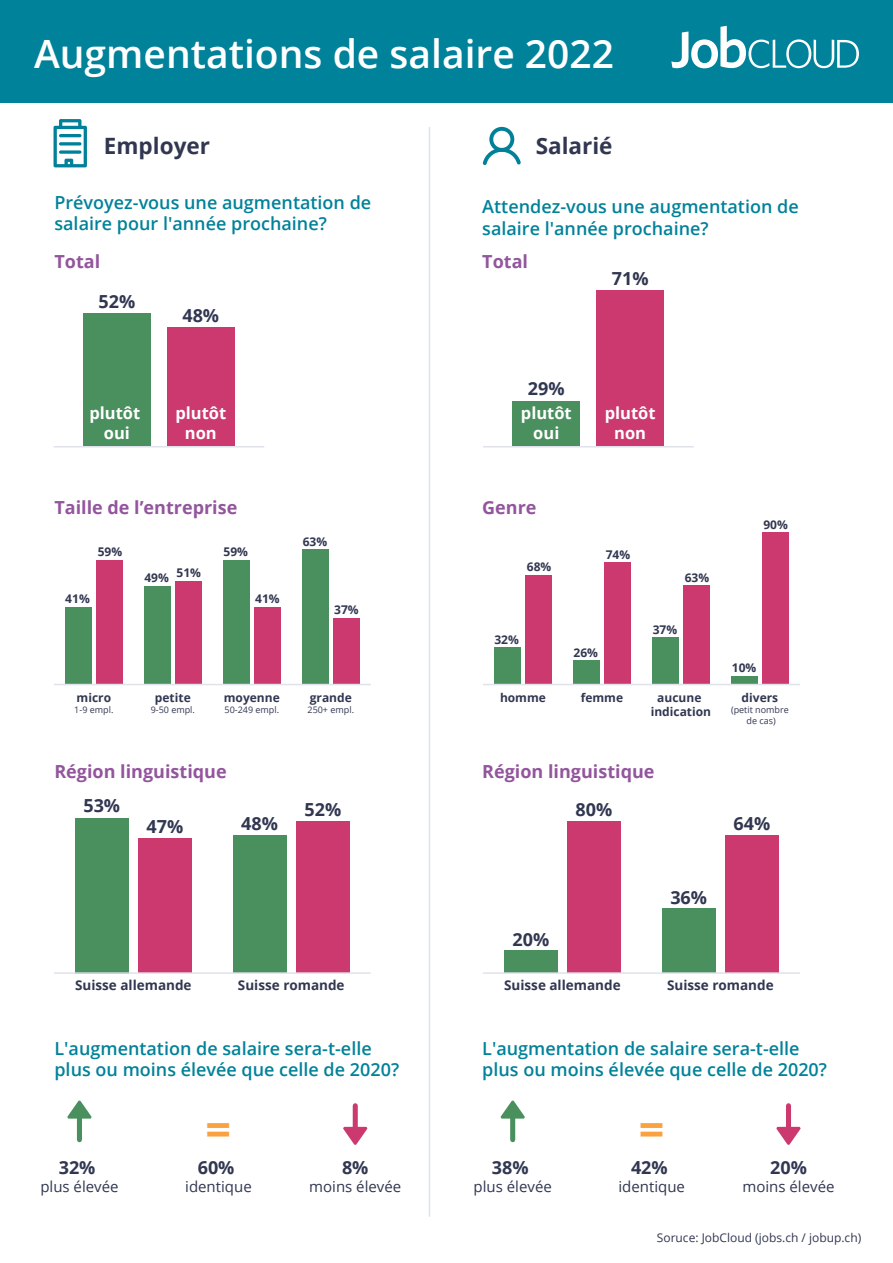
<style>
.page{position:relative;width:893px;height:1263px;background:#fff}
.page>*{position:absolute;margin:0;border:0;box-sizing:border-box;transform-origin:0 0}
.t1{font:700 45px "Open Sans";color:#faa240}
.t2{font:600 39px "Open Sans";color:#fff}
.t3{font:700 22.5px "Open Sans";color:#313751}
.t4{font:600 18px/21.6px "Open Sans";color:#00829a}
.t5{font:700 18px "Open Sans";color:#93559d}
.t6{font:700 18px "Open Sans";color:#313751}
.t7{font:700 16.5px/19.8px "Open Sans";color:#fff;text-align:center}
.t8{font:15px "Open Sans";color:#313751}
.t9{font:700 13.5px "Open Sans";color:#313751}
.t10{font:700 12px/14.4px "Open Sans";color:#313751;text-align:center}
.t11{font:12px "Open Sans";color:#313751}
.t12{font:9px/10.8px "Open Sans";color:#313751;text-align:center}
</style>
<div class="page">
<div style="left:0;top:0;width:893px;height:102px;background:#00829a"></div>
<hr style="left:429px;top:128px;width:1px;height:1088px;background:#e0e2ec">
<svg style="left:671px;top:26px;width:188px;height:42px"></svg>
<svg style="left:54px;top:119px;width:33px;height:48px"></svg>
<div style="left:167px;top:328px;width:67px;height:119px;background:#cc396f"></div>
<div style="left:83px;top:314px;width:68px;height:133px;background:#4a8f5e"></div>
<hr style="left:54px;top:446px;width:210px;height:1px;background:#e0e2ec">
<div style="left:96px;top:560px;width:27px;height:124px;background:#cc396f"></div>
<div style="left:175px;top:581px;width:27px;height:103px;background:#cc396f"></div>
<div style="left:254px;top:607px;width:27px;height:77px;background:#cc396f"></div>
<div style="left:333px;top:618px;width:27px;height:66px;background:#cc396f"></div>
<div style="left:65px;top:607px;width:26px;height:77px;background:#4a8f5e"></div>
<div style="left:144px;top:586px;width:26px;height:98px;background:#4a8f5e"></div>
<div style="left:223px;top:560px;width:26px;height:124px;background:#4a8f5e"></div>
<div style="left:302px;top:549px;width:26px;height:135px;background:#4a8f5e"></div>
<hr style="left:54px;top:684px;width:316px;height:1px;background:#e0e2ec">
<div style="left:138px;top:839px;width:54px;height:134px;background:#cc396f"></div>
<div style="left:296px;top:821px;width:54px;height:152px;background:#cc396f"></div>
<div style="left:75px;top:818px;width:54px;height:155px;background:#4a8f5e"></div>
<div style="left:233px;top:835px;width:54px;height:138px;background:#4a8f5e"></div>
<hr style="left:54px;top:972px;width:316px;height:2px;background:#e0e2ec">
<svg style="left:67px;top:1100px;width:25px;height:20px"></svg>
<div style="left:77px;top:1114px;width:5px;height:26px;background:#4a8f5e"></div>
<svg style="left:343px;top:1125px;width:25px;height:20px"></svg>
<div style="left:353px;top:1106px;width:5px;height:25px;background:#cc396f"></div>
<div style="left:489px;top:127px;width:25px;height:25px;border:4px solid #008199;border-radius:50%"></div>
<svg style="left:482px;top:146px;width:39px;height:19px"></svg>
<div style="left:597px;top:291px;width:67px;height:156px;background:#cc396f"></div>
<div style="left:513px;top:401px;width:67px;height:46px;background:#4a8f5e"></div>
<hr style="left:484px;top:446px;width:209px;height:1px;background:#e0e2ec">
<div style="left:525px;top:575px;width:27px;height:109px;background:#cc396f"></div>
<div style="left:604px;top:562px;width:27px;height:122px;background:#cc396f"></div>
<div style="left:683px;top:585px;width:27px;height:99px;background:#cc396f"></div>
<div style="left:762px;top:532px;width:27px;height:152px;background:#cc396f"></div>
<div style="left:494px;top:647px;width:27px;height:37px;background:#4a8f5e"></div>
<div style="left:573px;top:660px;width:27px;height:24px;background:#4a8f5e"></div>
<div style="left:652px;top:637px;width:27px;height:47px;background:#4a8f5e"></div>
<div style="left:731px;top:675px;width:27px;height:9px;background:#4a8f5e"></div>
<hr style="left:483px;top:684px;width:316px;height:1px;background:#e0e2ec">
<div style="left:567px;top:821px;width:54px;height:152px;background:#cc396f"></div>
<div style="left:725px;top:835px;width:54px;height:138px;background:#cc396f"></div>
<div style="left:504px;top:951px;width:54px;height:22px;background:#4a8f5e"></div>
<div style="left:662px;top:909px;width:54px;height:64px;background:#4a8f5e"></div>
<hr style="left:483px;top:972px;width:316px;height:2px;background:#e0e2ec">
<svg style="left:500px;top:1100px;width:25px;height:20px"></svg>
<div style="left:510px;top:1114px;width:5px;height:26px;background:#4a8f5e"></div>
<svg style="left:776px;top:1126px;width:25px;height:19px"></svg>
<div style="left:786px;top:1106px;width:5px;height:25px;background:#cc396f"></div>
<h2 class="t2" style="left:34px;top:27px;width:581px">Augmentations de salaire 2022</h2>
<p class="t3" style="left:104px;top:130px;width:108px">Employer</p>
<p class="t3" style="left:536px;top:130px;width:78px">Salarié</p>
<p class="t4" style="left:54px;top:191px;width:318px">Prévoyez-vous une augmentation de salaire pour l'année prochaine?</p>
<p class="t4" style="left:482px;top:195px;width:318px">Attendez-vous une augmentation de salaire l'année prochaine?</p>
<p class="t5" style="left:54px;top:249px;width:47px">Total</p>
<p class="t5" style="left:482px;top:249px;width:47px">Total</p>
<p class="t6" style="left:612px;top:266px;width:38px">71%</p>
<p class="t6" style="left:99px;top:289px;width:38px">52%</p>
<p class="t6" style="left:182px;top:303px;width:38px">48%</p>
<p class="t6" style="left:528px;top:376px;width:38px">29%</p>
<p class="t7" style="left:89px;top:403px;width:52px">plutôt oui</p>
<p class="t7" style="left:175px;top:403px;width:52px">plutôt non</p>
<p class="t7" style="left:521px;top:403px;width:52px">plutôt oui</p>
<p class="t7" style="left:605px;top:403px;width:52px">plutôt non</p>
<p class="t5" style="left:54px;top:495px;width:184px">Taille de l’entreprise</p>
<p class="t5" style="left:482px;top:495px;width:56px">Genre</p>
<p class="t10" style="left:763px;top:517px;width:26px">90%</p>
<p class="t10" style="left:98px;top:544px;width:26px">59%</p>
<p class="t10" style="left:224px;top:544px;width:26px">59%</p>
<p class="t10" style="left:303px;top:534px;width:26px">63%</p>
<p class="t10" style="left:606px;top:547px;width:26px">74%</p>
<p class="t10" style="left:144px;top:570px;width:26px">49%</p>
<p class="t10" style="left:177px;top:565px;width:26px">51%</p>
<p class="t10" style="left:527px;top:559px;width:26px">68%</p>
<p class="t10" style="left:685px;top:570px;width:26px">63%</p>
<p class="t10" style="left:65px;top:591px;width:26px">41%</p>
<p class="t10" style="left:255px;top:591px;width:26px">41%</p>
<p class="t10" style="left:334px;top:602px;width:26px">37%</p>
<p class="t10" style="left:494px;top:632px;width:26px">32%</p>
<p class="t10" style="left:653px;top:622px;width:26px">37%</p>
<p class="t10" style="left:573px;top:645px;width:26px">26%</p>
<p class="t10" style="left:732px;top:660px;width:26px">10%</p>
<p class="t10" style="left:77px;top:690px;width:36px">micro</p>
<p class="t12" style="left:74px;top:704px;width:41px">1-9 empl.</p>
<p class="t10" style="left:155px;top:690px;width:37px">petite</p>
<p class="t12" style="left:151px;top:704px;width:46px">9-50 empl.</p>
<p class="t10" style="left:224px;top:690px;width:57px">moyenne</p>
<p class="t12" style="left:225px;top:704px;width:56px">50-249 empl.</p>
<p class="t10" style="left:310px;top:690px;width:44px">grande</p>
<p class="t12" style="left:308px;top:704px;width:48px">250+ empl.</p>
<p class="t10" style="left:500px;top:690px;width:47px">homme</p>
<p class="t10" style="left:581px;top:690px;width:44px">femme</p>
<p class="t10" style="left:651px;top:690px;width:62px">aucune indication</p>
<p class="t10" style="left:742px;top:690px;width:38px">divers</p>
<p class="t12" style="left:731px;top:704px;width:59px">(petit nombre de cas)</p>
<p class="t5" style="left:54px;top:759px;width:174px">Région linguistique</p>
<p class="t5" style="left:482px;top:759px;width:174px">Région linguistique</p>
<p class="t6" style="left:83px;top:793px;width:38px">53%</p>
<p class="t6" style="left:147px;top:814px;width:38px">47%</p>
<p class="t6" style="left:241px;top:810px;width:38px">48%</p>
<p class="t6" style="left:304px;top:796px;width:38px">52%</p>
<p class="t6" style="left:576px;top:796px;width:38px">80%</p>
<p class="t6" style="left:733px;top:811px;width:38px">64%</p>
<p class="t6" style="left:670px;top:884px;width:38px">36%</p>
<p class="t6" style="left:512px;top:926px;width:38px">20%</p>
<p class="t9" style="left:75px;top:976px;width:118px">Suisse allemande</p>
<p class="t9" style="left:238px;top:976px;width:108px">Suisse romande</p>
<p class="t9" style="left:504px;top:976px;width:118px">Suisse allemande</p>
<p class="t9" style="left:667px;top:976px;width:108px">Suisse romande</p>
<p class="t4" style="left:54px;top:1037px;width:346px">L'augmentation de salaire sera-t-elle plus ou moins élevée que celle de 2020?</p>
<p class="t4" style="left:482px;top:1037px;width:346px">L'augmentation de salaire sera-t-elle plus ou moins élevée que celle de 2020?</p>
<h1 class="t1" style="left:231px;top:1162px;width:27px;rotate:-180deg">=</h1>
<h1 class="t1" style="left:665px;top:1162px;width:27px;rotate:-180deg">=</h1>
<p class="t6" style="left:59px;top:1154px;width:38px">32%</p>
<p class="t8" style="left:40px;top:1176px;width:80px">plus élevée</p>
<p class="t6" style="left:198px;top:1154px;width:38px">60%</p>
<p class="t8" style="left:185px;top:1176px;width:68px">identique</p>
<p class="t6" style="left:342px;top:1154px;width:28px">8%</p>
<p class="t8" style="left:309px;top:1176px;width:94px">moins élevée</p>
<p class="t6" style="left:492px;top:1154px;width:38px">38%</p>
<p class="t8" style="left:474px;top:1176px;width:80px">plus élevée</p>
<p class="t6" style="left:631px;top:1154px;width:38px">42%</p>
<p class="t8" style="left:618px;top:1176px;width:68px">identique</p>
<p class="t6" style="left:770px;top:1154px;width:38px">20%</p>
<p class="t8" style="left:742px;top:1176px;width:94px">moins élevée</p>
<p class="t11" style="left:657px;top:1229px;width:206px">Soruce: JobCloud (jobs.ch / jobup.ch)</p>
</div>
